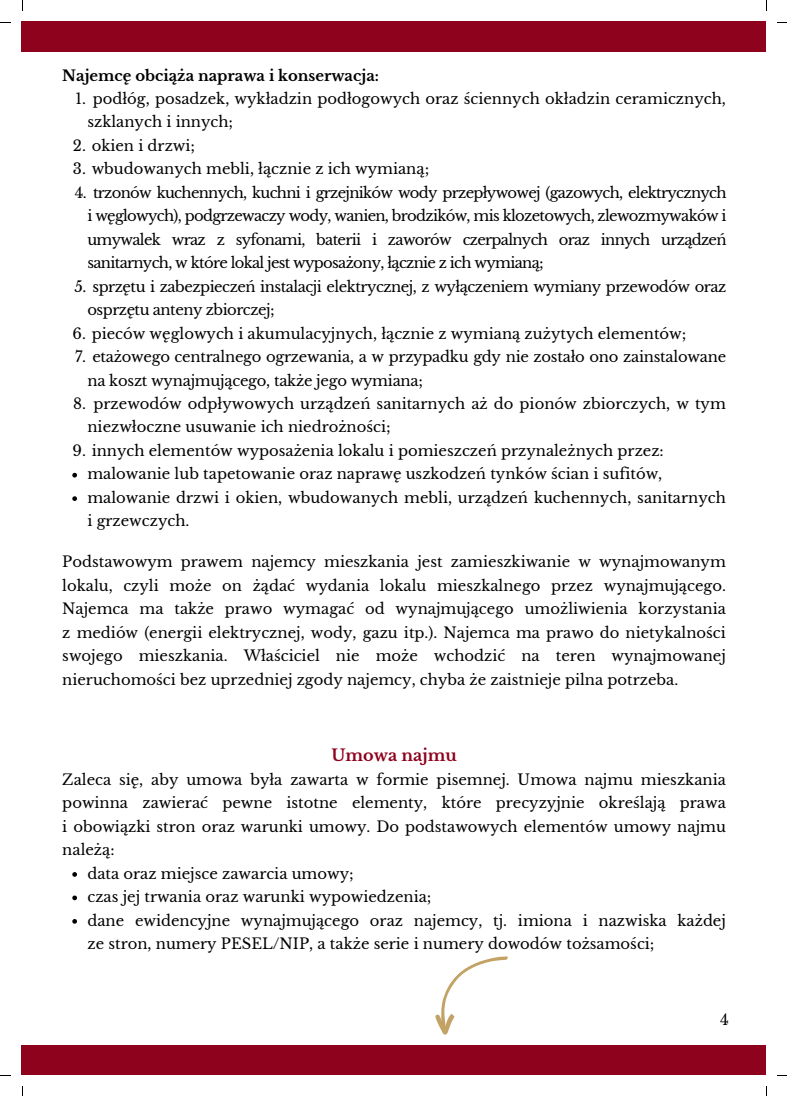
<style>
.page{position:relative;width:787px;height:1096px;background:#fff}
.page>*{position:absolute;margin:0;border:0;box-sizing:border-box;transform-origin:0 0}
.t1{font:700 16px "Libre Baskerville";color:#8e021d}
.t2{font:15px "Libre Baskerville";color:#000}
.t3{font:14.75px/23.5px "Libre Baskerville";color:#000}
.t4{font:14.75px/23.5px "Libre Baskerville";letter-spacing:-.035em;color:#000}
.t5{font:700 14.75px "Libre Baskerville";color:#000}
</style>
<div class="page">
<div style="left:22px;top:22px;width:744px;height:30px;background:#8e021d"></div>
<div style="left:22px;top:1045px;width:744px;height:29px;background:#8e021d"></div>
<svg style="left:435px;top:956px;width:73px;height:79px"></svg>
<svg style="left:72px;top:473px;width:5px;height:4px"></svg>
<svg style="left:72px;top:496px;width:5px;height:5px"></svg>
<svg style="left:72px;top:872px;width:5px;height:4px"></svg>
<svg style="left:72px;top:895px;width:5px;height:5px"></svg>
<svg style="left:72px;top:919px;width:5px;height:4px"></svg>
<p class="t5" style="left:62px;top:66px;width:318px">Najemcę obciąża naprawa i konserwacja:</p>
<p class="t3" style="left:75px;top:87px;width:12px">1.</p>
<p class="t3" style="left:87px;top:87px;width:640px;text-indent:5px">podłóg, posadzek, wykładzin podłogowych oraz ściennych okładzin ceramicznych, szklanych i innych;</p>
<p class="t3" style="left:73px;top:134px;width:124px">2. okien i drzwi;</p>
<p class="t3" style="left:73px;top:157px;width:358px">3. wbudowanych mebli, łącznie z ich wymianą;</p>
<p class="t3" style="left:87px;top:181px;width:641px;text-align:justify;text-indent:-13px">4. trzonów kuchennych, kuchni i grzejników wody przepływowej (gazowych, elektrycznych i węglowych), podgrzewaczy wody, wanien, brodzików, mis klozetowych, zlewozmywaków i umywalek wraz z syfonami, baterii i zaworów czerpalnych oraz innych urządzeń sanitarnych, w które lokal jest wyposażony, łącznie z ich wymianą;</p>
<p class="t4" style="left:87px;top:275px;width:640px;text-indent:-13px">5. sprzętu i zabezpieczeń instalacji elektrycznej, z wyłączeniem wymiany przewodów oraz osprzętu anteny zbiorczej;</p>
<p class="t3" style="left:73px;top:322px;width:615px">6. pieców węglowych i akumulacyjnych, łącznie z wymianą zużytych elementów;</p>
<p class="t3" style="left:87px;top:345px;width:640px;text-indent:-12px">7. etażowego centralnego ogrzewania, a w przypadku gdy nie zostało ono zainstalowane na koszt wynajmującego, także jego wymiana;</p>
<p class="t3" style="left:87px;top:392px;width:640px;text-indent:6px">przewodów odpływowych urządzeń sanitarnych aż do pionów zbiorczych, w tym niezwłoczne usuwanie ich niedrożności;</p>
<p class="t3" style="left:73px;top:439px;width:593px">9. innych elementów wyposażenia lokalu i pomieszczeń przynależnych przez:</p>
<p class="t3" style="left:87px;top:462px;width:576px">malowanie lub tapetowanie oraz naprawę uszkodzeń tynków ścian i sufitów,</p>
<p class="t3" style="left:87px;top:486px;width:640px">malowanie drzwi i okien, wbudowanych mebli, urządzeń kuchennych, sanitarnych i grzewczych.</p>
<p class="t3" style="left:73px;top:392px;width:14px">8.</p>
<p class="t3" style="left:62px;top:550px;width:665px;text-align:justify">Podstawowym prawem najemcy mieszkania jest zamieszkiwanie w wynajmowanym lokalu, czyli może on żądać wydania lokalu mieszkalnego przez wynajmującego.<br>Najemca ma także prawo wymagać od wynajmującego umożliwienia korzystania z mediów (energii elektrycznej, wody, gazu itp.). Najemca ma prawo do nietykalności swojego mieszkania. Właściciel nie może wchodzić na teren wynajmowanej nieruchomości bez uprzedniej zgody najemcy, chyba że zaistnieje pilna potrzeba.</p>
<p class="t1" style="left:331px;top:745px;width:127px">Umowa najmu</p>
<p class="t3" style="left:62px;top:767px;width:665px;text-align:justify">Zaleca się, aby umowa była zawarta w formie pisemnej. Umowa najmu mieszkania powinna zawierać pewne istotne elementy, które precyzyjnie określają prawa i obowiązki stron oraz warunki umowy. Do podstawowych elementów umowy najmu należą:</p>
<p class="t3" style="left:87px;top:861px;width:268px">data oraz miejsce zawarcia umowy;</p>
<p class="t3" style="left:87px;top:885px;width:346px">czas jej trwania oraz warunki wypowiedzenia;</p>
<p class="t3" style="left:87px;top:908px;width:640px">dane ewidencyjne wynajmującego oraz najemcy, tj. imiona i nazwiska każdej ze stron, numery PESEL/NIP, a także serie i numery dowodów tożsamości;</p>
<p class="t2" style="left:720px;top:1010px;width:10px">4</p>
</div>
